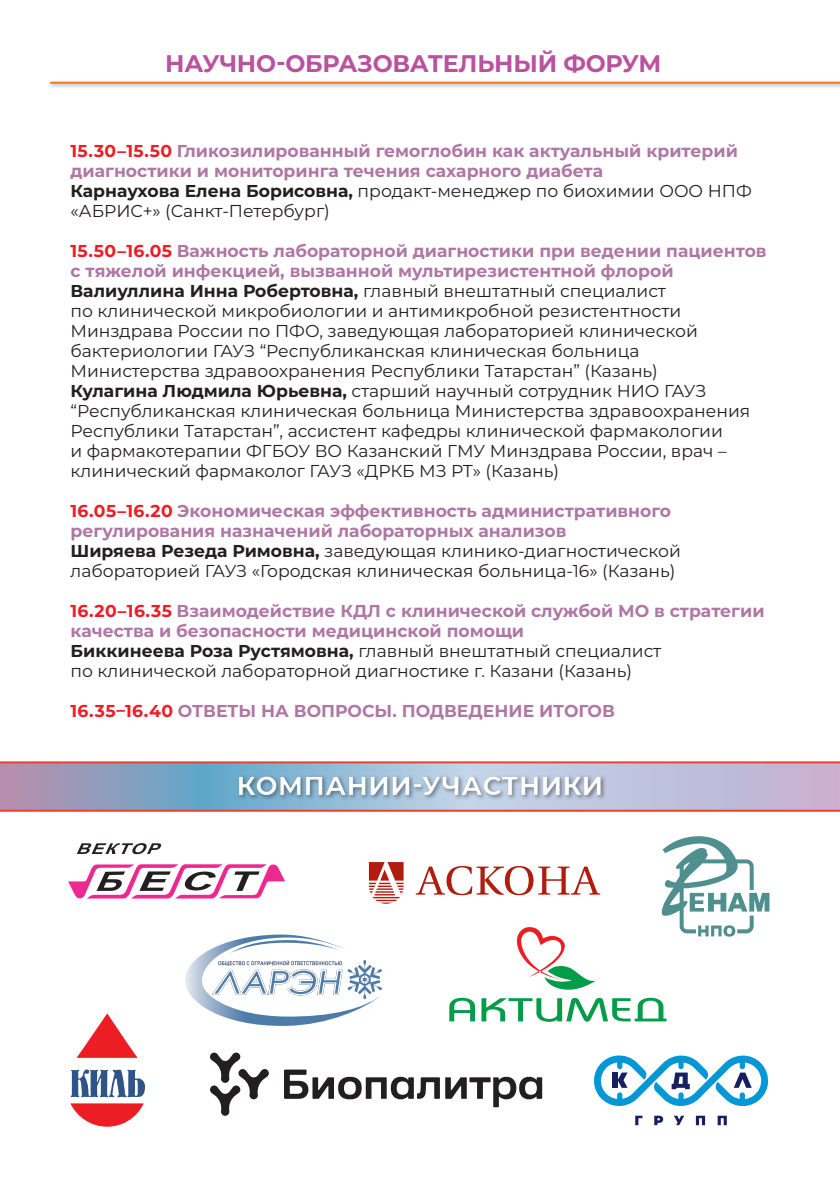
<style>
.page{position:relative;width:840px;height:1191px;background:#fff}
.page>*{position:absolute;margin:0;border:0;box-sizing:border-box;transform-origin:0 0}
.t1{font:700 26px "Montserrat";letter-spacing:.02em;color:#fff}
.t2{font:700 24px "Montserrat";letter-spacing:-.01em;color:#b9529f}
.t3{font:17.2px/20px "Montserrat";color:#231f20}
.t4{font:700 17.2px/20px "Montserrat";color:#af77a4}
.t5{font:700 17.2px "Montserrat";letter-spacing:.02em;color:#af77a4}
.s1{color:#ed1d24}
.s2{color:#231f20}
.s3{font-weight:400;color:#231f20}
.s4{font-weight:700;color:#ed1d24}
.s5{font-weight:700;color:#af77a4}
.s6{font-weight:700}
</style>
<div class="page">
<svg style="left:0;top:761px;width:839px;height:50px;background:#aca9c2"></svg>
<div style="left:237px;top:774px;width:368px;height:26px;background:#231f20;opacity:.45"></div>
<div style="left:237px;top:774px;width:365px;height:23px;background:#fff;opacity:.75"></div>
<div style="left:237px;top:775px;width:365px;height:22px;background:#231f20;opacity:.75"></div>
<div style="left:47px;top:79px;width:792px;height:10px;background:#231f20;opacity:.45"></div>
<hr style="left:50px;top:82px;width:789px;height:2px;background:#e88224">
<svg style="left:445px;top:1076px;width:97px;height:31px"></svg>
<svg style="left:284px;top:1069px;width:155px;height:30px"></svg>
<svg style="left:210px;top:1052px;width:59px;height:63px"></svg>
<svg style="left:516px;top:927px;width:79px;height:63px"></svg>
<svg style="left:449px;top:997px;width:217px;height:24px"></svg>
<svg style="left:369px;top:862px;width:34px;height:41px"></svg>
<svg style="left:415px;top:866px;width:185px;height:29px"></svg>
<svg style="left:77px;top:843px;width:84px;height:11px"></svg>
<svg style="left:68px;top:864px;width:217px;height:34px"></svg>
<svg style="left:71px;top:1014px;width:74px;height:112px"></svg>
<svg style="left:635px;top:1115px;width:7px;height:10px"></svg>
<svg style="left:654px;top:1115px;width:8px;height:10px"></svg>
<svg style="left:695px;top:1115px;width:9px;height:10px"></svg>
<svg style="left:717px;top:1115px;width:9px;height:10px"></svg>
<svg style="left:674px;top:1115px;width:9px;height:10px"></svg>
<svg style="left:594px;top:1055px;width:173px;height:52px"></svg>
<svg style="left:185px;top:934px;width:197px;height:92px"></svg>
<svg style="left:661px;top:836px;width:108px;height:100px"></svg>
<h2 class="t2" style="left:165px;top:46px;width:497px">Научно-образовательн ый форум</h2>
<p class="t4" style="left:70px;top:140px;width:682px"><span class="s1">15.30–15.50</span> Гликозилированный гемоглобин как актуальный критерий диагностики и мониторинга течения сахарного диабета<br><span class="s2">Карнаухова Елена Борисовна,</span> <span class="s3">продакт-менеджер по биохимии ООО НПФ «АБРИС+» (Санкт-Петербург)</span></p>
<p class="t3" style="left:70px;top:240px;width:697px"><span class="s4">15.50–16.05</span> <span class="s5">Важность лабораторной диагностики при ведении пациентов с тяжелой инфекцией, вызванной мультирезистентной флорой </span><span class="s6">Валиуллина И нна Робертовна,</span> главный внештатный специалист<br>по клинической микробиологии и антимикробной резистентности Минздрава России по ПФО, заведующая лабораторией клинической бактериологии ГАУЗ “Республиканская клиническая больница Министерства здравоохранения Республики Татарстан” (Казань)<br><span class="s6">Кулагина Людмила Юрьевна,</span> старший научный сотрудник НИО ГАУЗ “Республиканская клиническая больница Министерства здравоохранения Республики Татарстан”, ассистент кафедры клинической фармакологии<br>и фармакотерапии ФГБОУ ВО Казанский ГМУ Минздрава России, врач – клинический фармаколог ГАУЗ «ДРКБ МЗ РТ» (Казань)</p>
<p class="t3" style="left:70px;top:500px;width:611px"><span class="s4">16.05–16.20</span> <span class="s5">Экономическая эффективность административного регулирования назначений лабораторных анализов<br></span><span class="s6">Ширяева Резеда Римовна,</span> заведующая клинико-диагностической лабораторией ГАУЗ «Городская клиническая больница‑16» (Казань)</p>
<p class="t5" style="left:70px;top:598px;width:284px"><span class="s1">16.20–16.35</span> Взаимодействие КДЛ</p>
<p class="t3" style="left:70px;top:600px;width:695px;text-indent:315px"><span class="s5">с клинической службой МО в стратегии качества и безопасности медицинской помощи<br></span><span class="s6">Биккинеева Роза Рустямовна,</span> главный внештатный специалист<br>по клинической лабораторной диагностике г. Казани (Казань)</p>
<p class="t4" style="left:70px;top:700px;width:545px"><span class="s1">16.35–16.40</span> Ответы на вопросы. Подведение итогов</p>
<h1 class="t1" style="left:237px;top:767px;width:367px">Компании-участники</h1>
</div>
